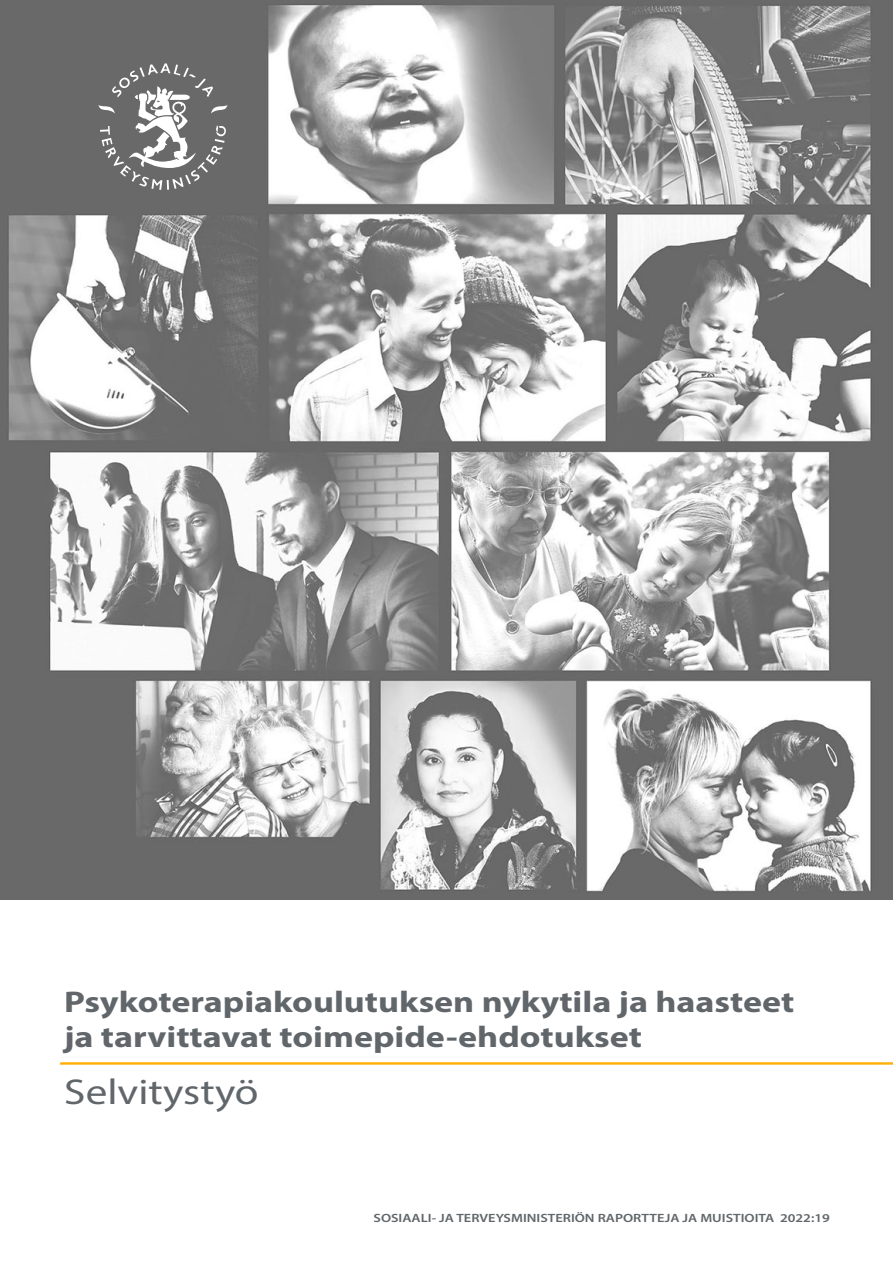
<style>
.page{position:relative;width:893px;height:1263px;background:#fff}
.page>*{position:absolute;margin:0;border:0;box-sizing:border-box;transform-origin:0 0}
.t1{font:36px "Myriad Pro";color:#60666a;scale:1.2 1}
.t2{font:700 30px/34.5px "Myriad Pro";color:#60666a;scale:1.2 1}
.t3{font:600 12px "Myriad Pro";color:#60666a;scale:1.2 1}
</style>
<div class="page">
<img style="left:0;top:0;width:893px;height:900px">
<svg style="left:60px;top:1062px;width:833px;height:3px;background:#ffbd33"></svg>
<svg style="left:98px;top:63px;width:130px;height:127px;background:#858585"></svg>
<p class="t2" style="left:64px;top:984px;width:610px">Psykoterapiakoulutuksen nykytila ja haasteet ja tarvittavat toimepide-ehdotukset</p>
<p class="t1" style="left:64px;top:1069px;width:164px">Selvitystyö</p>
<p class="t3" style="left:374px;top:1210px;width:382px">SOSIAALI- JA TERVEYSMINISTERIÖN RAPORTTEJA JA MUISTIOITA 2022:19</p>
</div>
